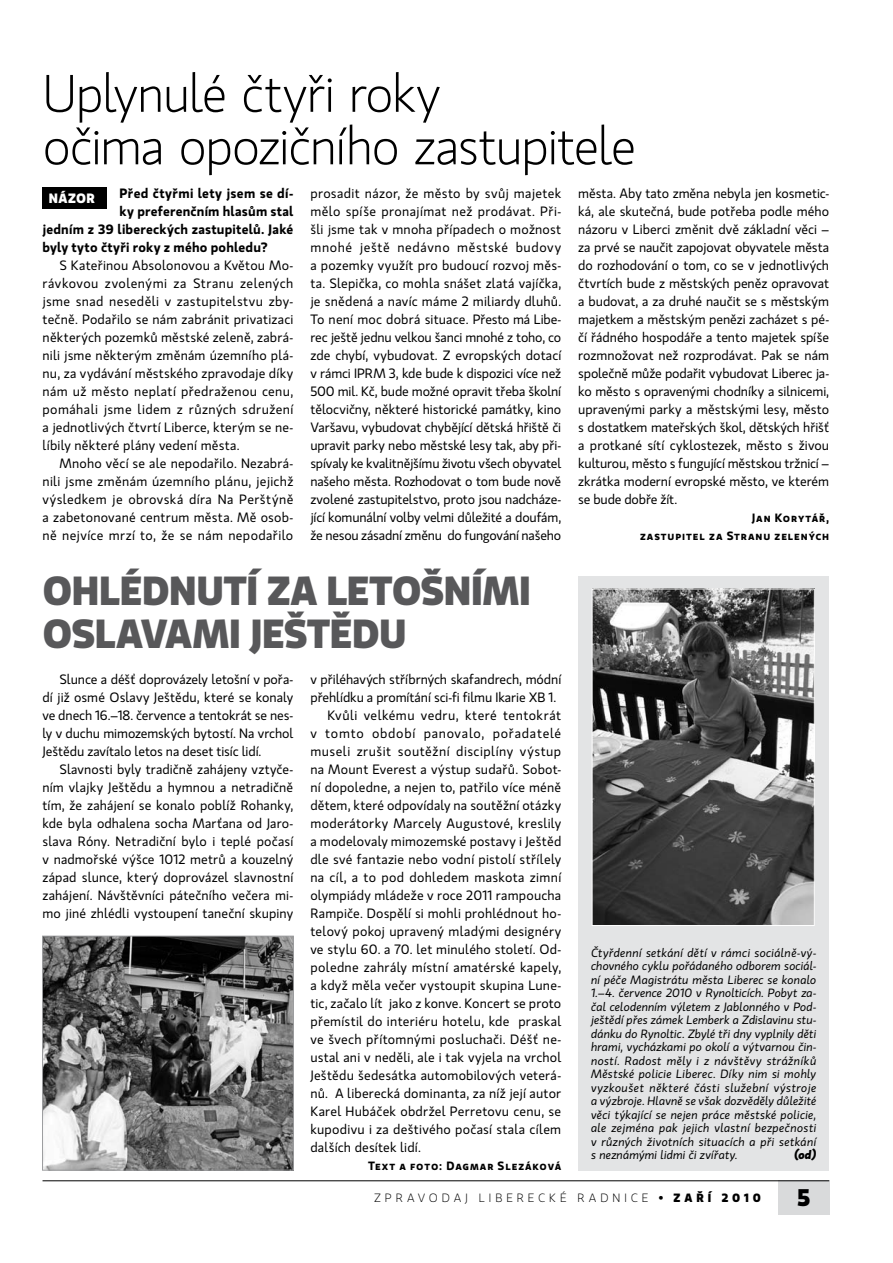
<style>
.page{position:relative;width:893px;height:1263px;background:#fff}
.page>*{position:absolute;margin:0;border:0;box-sizing:border-box;transform-origin:0 0}
.t1{font:300 52.5px/52.5px "Gloriola Std";letter-spacing:-.025em;color:#000}
.t2{font:700 40.5px "Gloriola Std";letter-spacing:-.015em;color:#58585a}
.t3{font:700 24px "Gloriola Std";color:#000}
.t4{font:13.5px/18px "Gloriola Std";letter-spacing:.015em;color:#000;text-align:justify}
.t5{font:600 13.5px "Gloriola Std";letter-spacing:.02em;color:#000}
.t6{font:13.5px "Gloriola Std";letter-spacing:-.005em;color:#000}
.t7{font:13.5px "Gloriola Std";letter-spacing:.035em;color:#000}
.t8{font:13.5px "Gloriola Std";letter-spacing:.05em;color:#000}
.t9{font:700 13.5px "Gloriola Std";color:#fff}
.t10{font:italic 12px/13.5px "Gloriola Std";letter-spacing:.015em;color:#000;text-align:justify}
.t11{font:600 12px/18px "Gloriola Std";letter-spacing:.075em;color:#000;text-align:right}
.t12{font:300 12px "Gloriola Std";letter-spacing:.325em;color:#000}
.t13{font:italic 700 12px "Gloriola Std";color:#000}
.s1{font-weight:700}
</style>
<div class="page">
<div style="left:778px;top:1181px;width:51px;height:34px;background:#d9dadb"></div>
<hr style="left:43px;top:1180px;width:786px;height:1px;background:#000">
<div style="left:578px;top:576px;width:251px;height:594px;background:#e3e4e5"></div>
<img style="left:44px;top:938px;width:248px;height:230px">
<div style="left:42px;top:936px;width:252px;height:234px;border:1px solid #9c9d9f"></div>
<img style="left:594px;top:591px;width:218px;height:333px">
<div style="left:592px;top:589px;width:222px;height:337px;border:1px solid #fff"></div>
<div style="left:43px;top:188px;width:64px;height:21px;background:#000"></div>
<h1 class="t1" style="left:43px;top:66px;width:595px">Uplynulé čtyři roky<br>očima opozičního zastupitele</h1>
<p class="t5" style="left:120px;top:184px;width:175px">Před čtyřmi lety jsem se dí-</p>
<p class="t5" style="left:120px;top:202px;width:175px">ky preferenčním hlasům stal</p>
<p class="t5" style="left:43px;top:220px;width:252px">jedním z 39 libereckých zastupitelů. Jaké</p>
<p class="t5" style="left:43px;top:238px;width:227px">byly tyto čtyři roky z mého pohledu?</p>
<p class="t4" style="left:43px;top:256px;width:252px;text-indent:17px">S Kateřinou Absolonovou a Květou Mo&shy;rávkovou zvolenými za Stranu zelených jsme snad neseděli v zastupitelstvu zby&shy;tečně. Podařilo se nám zabránit privatizaci některých pozemků městské zeleně, zabrá&shy;nili jsme některým změnám územního plá&shy;nu, za vydávání městského zpravodaje díky nám už město neplatí předraženou cenu, pomáhali jsme lidem z různých sdružení a jednotlivých čtvrtí Liberce, kterým se ne&shy;líbily některé plány vedení města.</p>
<p class="t4" style="left:43px;top:454px;width:252px;text-indent:17px">Mnoho věcí se ale nepodařilo. Nezabrá&shy;nili jsme změnám územního plánu, jejichž výsledkem je obrovská díra Na Perštýně a zabetonované centrum města. Mě osob&shy;ně nejvíce mrzí to, že se nám nepodařilo</p>
<p class="t9" style="left:49px;top:189px;width:48px">názor</p>
<p class="t4" style="left:310px;top:184px;width:252px">prosadit názor, že město by svůj majetek mělo spíše pronajímat než prodávat. Při&shy;šli jsme tak v mnoha případech o možnost mnohé ještě nedávno městské budovy a pozemky využít pro budoucí rozvoj měs&shy;ta. Slepička, co mohla snášet zlatá vajíčka, je snědená a navíc máme 2 miliardy dluhů.<br>To není moc dobrá situace. Přesto má Libe&shy;rec ještě jednu velkou šanci mnohé z toho, co zde chybí, vybudovat. Z evropských dotací v rámci IPRM 3, kde bude k dispozici více než 500 mil. Kč, bude možné opravit třeba školní tělocvičny, některé historické památky, kino Varšavu, vybudovat chybějící dětská hřiště či upravit parky nebo městské lesy tak, aby při&shy;spívaly ke kvalitnějšímu životu všech obyvatel našeho města. Rozhodovat o tom bude nově zvolené zastupitelstvo, proto jsou nadcháze&shy;jící komunální volby velmi důležité a doufám, že nesou zásadní změnu do fungování našeho</p>
<p class="t4" style="left:578px;top:184px;width:252px">města. Aby tato změna nebyla jen kosmetic&shy;ká, ale skutečná, bude potřeba podle mého názoru v Liberci změnit dvě základní věci – za prvé se naučit zapojovat obyvatele města do rozhodování o tom, co se v jednotlivých čtvrtích bude z městských peněz opravovat a budovat, a za druhé naučit se s městským majetkem a městským penězi zacházet s pé&shy;čí řádného hospodáře a tento majetek spíše rozmnožovat než rozprodávat. Pak se nám společně může podařit vybudovat Liberec ja&shy;ko město s opravenými chodníky a silnicemi, upravenými parky a městskými lesy, město s dostatkem mateřských škol, dětských hřišť a protkané sítí cyklostezek, město s živou kulturou, město s fungující městskou tržnicí – zkrátka moderní evropské město, ve kterém se bude dobře žít.</p>
<p class="t11" style="left:640px;top:508px;width:191px">Jan Korytář,<br>zastupitel za Stranu zelených</p>
<h2 class="t2" style="left:43px;top:561px;width:27px">Ohlédn</h2>
<h2 class="t2" style="left:197px;top:561px;width:141px">utí za let</h2>
<h2 class="t2" style="left:392px;top:561px;width:141px">ošn ími</h2>
<h2 class="t2" style="left:43px;top:604px;width:244px">oslavami Ještěd</h2>
<h2 class="t2" style="left:379px;top:604px;width:29px">u</h2>
<p class="t4" style="left:42px;top:670px;width:252px;text-indent:17px">Slunce a déšť doprovázely letošní v pořa&shy;dí již osmé Oslavy Ještědu, které se konaly ve dnech 16.–18. července a tentokrát se nes&shy;ly v duchu mimozemských bytostí. Na vrchol Ještědu zavítalo letos na deset tisíc lidí.</p>
<p class="t4" style="left:42px;top:760px;width:252px;text-indent:17px">Slavnosti byly tradičně zahájeny vztyče&shy;ním vlajky Ještědu a hymnou a netradičně tím, že zahájení se konalo poblíž Rohanky, kde byla odhalena socha Marťana od Jaro&shy;slava Róny. Netradiční bylo i teplé počasí v nadmořské výšce 1012 metrů a kouzelný západ slunce, který doprovázel slavnostní zahájení. Návštěvníci pátečního večera mi&shy;mo jiné zhlédli vystoupení taneční skupiny</p>
<p class="t6" style="left:310px;top:670px;width:252px">v přiléhavých stříbrných skafandrech, módní</p>
<p class="t6" style="left:310px;top:688px;width:247px">přehlídku a promítání sci-fi filmu Ikarie XB 1.</p>
<p class="t7" style="left:327px;top:706px;width:235px">Kvůli velkému vedru, které tentokrát</p>
<p class="t8" style="left:310px;top:724px;width:252px">v tomto období panovalo, pořadatelé</p>
<p class="t7" style="left:310px;top:742px;width:252px">museli zrušit soutěžní disciplíny výstup</p>
<p class="t4" style="left:310px;top:760px;width:252px">na Mount Everest a výstup sudařů. Sobot-</p>
<p class="t4" style="left:310px;top:778px;width:252px">ní dopoledne, a nejen to, patřilo více méně</p>
<p class="t4" style="left:310px;top:796px;width:252px">dětem, které odpovídaly na soutěžní otázky</p>
<p class="t4" style="left:310px;top:814px;width:252px">moderátorky Marcely Augustové, kreslily</p>
<p class="t4" style="left:310px;top:832px;width:252px">a modelovaly mimozemské postavy i Ještěd</p>
<p class="t4" style="left:310px;top:850px;width:252px">dle své fantazie nebo vodní pistolí střílely</p>
<p class="t4" style="left:310px;top:868px;width:252px">na cíl, a to pod dohledem maskota zimní</p>
<p class="t4" style="left:310px;top:886px;width:252px">olympiády mládeže v roce 2011 rampoucha</p>
<p class="t4" style="left:310px;top:904px;width:252px">Rampiče. Dospělí si mohli prohlédnout ho-</p>
<p class="t4" style="left:310px;top:922px;width:252px">telový pokoj upravený mladými designéry</p>
<p class="t4" style="left:310px;top:940px;width:252px">ve stylu 60. a 70. let minulého století. Od-</p>
<p class="t4" style="left:310px;top:958px;width:252px">poledne zahrály místní amatérské kapely,</p>
<p class="t4" style="left:310px;top:976px;width:252px">a když měla večer vystoupit skupina Lune-</p>
<p class="t4" style="left:310px;top:994px;width:252px">tic, začalo lít jako z konve. Koncert se proto</p>
<p class="t4" style="left:310px;top:1012px;width:252px">přemístil do interiéru hotelu, kde praskal</p>
<p class="t4" style="left:310px;top:1030px;width:252px">ve švech přítomnými posluchači. Déšť ne-</p>
<p class="t4" style="left:310px;top:1048px;width:252px">ustal ani v neděli, ale i tak vyjela na vrchol</p>
<p class="t4" style="left:310px;top:1066px;width:252px">Ještědu šedesátka automobilových veterá-</p>
<p class="t4" style="left:310px;top:1084px;width:252px">nů. A liberecká dominanta, za níž její autor</p>
<p class="t4" style="left:310px;top:1102px;width:252px">Karel Hubáček obdržel Perretovu cenu, se</p>
<p class="t4" style="left:310px;top:1120px;width:252px">kupodivu i za deštivého počasí stala cílem</p>
<p class="t4" style="left:310px;top:1138px;width:112px">dalších desítek lidí.</p>
<p class="t11" style="left:368px;top:1156px;width:195px">Text a foto: Dagmar Slezáková</p>
<p class="t10" style="left:591px;top:946px;width:227px">Čtyřdenní setkání dětí v rámci sociálně-vý&shy;chovného cyklu pořádaného odborem sociál&shy;ní péče Magistrátu města Liberec se konalo 1.–4. července 2010 v Rynolticích. Pobyt za&shy;čal celodenním výletem z Jablonného v Pod&shy;ještědí přes zámek Lemberk a Zdislavinu stu&shy;dánku do Rynoltic. Zbylé tři dny vyplnily děti hrami, vycházkami po okolí a výtvarnou čin&shy;ností. Radost měly i z návštěvy strážníků Městské policie Liberec. Díky nim si mohly vyzkoušet některé části služební výstroje a výzbroje. Hlavně se však dozvěděly důležité věci týkající se nejen práce městské policie, ale zejména pak jejich vlastní bezpečnosti v různých životních situacích a při setkání s neznámými lidmi či zvířaty.</p>
<p class="t13" style="left:794px;top:1146px;width:24px">(od)</p>
<p class="t12" style="left:374px;top:1190px;width:388px">ZPRAVODAJ LIBERECKÉ RADNICE <span class="s1">• zaří 2010</span></p>
<h3 class="t3" style="left:797px;top:1180px;width:15px">5</h3>
</div>
